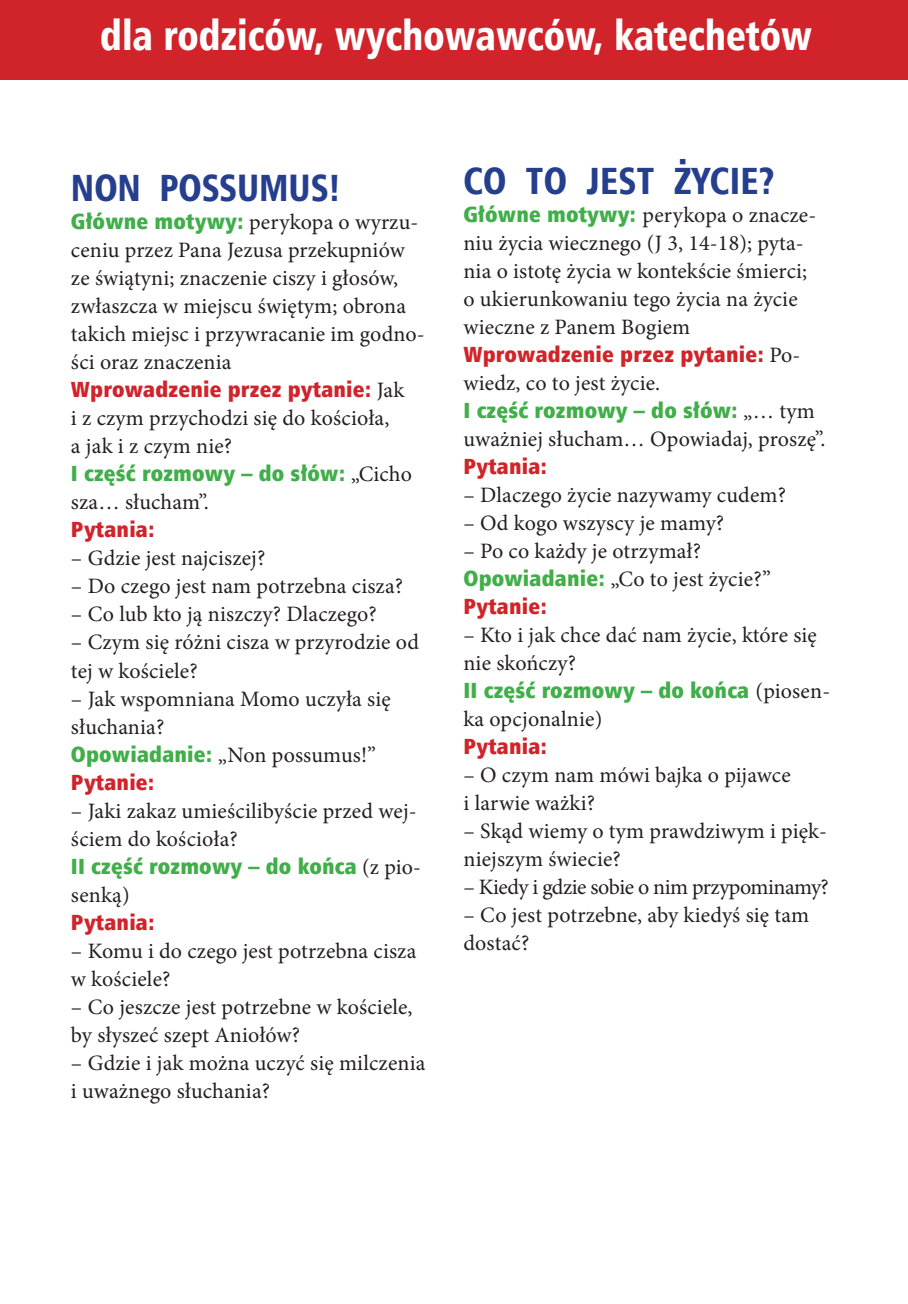
<style>
.page{position:relative;width:908px;height:1304px;background:#fff}
.page>*{position:absolute;margin:0;border:0;box-sizing:border-box;transform-origin:0 0}
.t1{font:42px "Humnst 777 Blk Cn EU";color:#fff;scale:.92 1}
.t2{font:38px "Humnst 777 Blk Cn EU";color:#253f8e;scale:.93 1}
.t3{font:22px/28px "Minion Pro";letter-spacing:.005em;color:#231f20}
.t4{font:22px "Humnst 777 X Blk Cn EU";letter-spacing:.01em;color:#40ae49}
.t5{font:22px "Humnst 777 X Blk Cn EU";letter-spacing:.01em;color:#d1232a}
.t6{font:22px "Minion Pro";letter-spacing:-.025em;color:#231f20}
.s1{font-family:"Humnst 777 X Blk Cn EU";color:#40ae49}
.s2{font-family:"Minion Pro";color:#231f20}
</style>
<div class="page">
<div style="left:0;top:0;width:907px;height:79px;background:#d1232a"></div>
<h1 class="t1" style="left:100px;top:8px;width:775px">dla rodziców, wychowawców, katechetów</h1>
<h2 class="t2" style="left:71px;top:164px;width:290px">NON POSSUMUS!</h2>
<p class="t3" style="left:71px;top:208px;width:355px"><span class="s1">Główne motywy:</span> perykopa o wyrzu&shy;ceniu przez Pana Jezusa przekupniów ze świątyni; znaczenie ciszy i głosów, zwłaszcza w miejscu świętym; obrona takich miejsc i przywracanie im godno&shy;ści oraz znaczenia</p>
<p class="t5" style="left:71px;top:376px;width:335px">Wprowadzenie przez pytanie: <span class="s2">Jak</span></p>
<p class="t3" style="left:71px;top:404px;width:320px">i z czym przychodzi się do kościoła, a jak i z czym nie?</p>
<p class="t4" style="left:71px;top:460px;width:342px">I część rozmowy – do słów: <span class="s2">„Cicho</span></p>
<p class="t3" style="left:71px;top:489px;width:139px">sza… słucham”.</p>
<p class="t5" style="left:71px;top:516px;width:85px">Pytania:</p>
<p class="t3" style="left:71px;top:545px;width:196px">– Gdzie jest najciszej?</p>
<p class="t3" style="left:71px;top:573px;width:333px">– Do czego jest nam potrzebna cisza?</p>
<p class="t3" style="left:71px;top:601px;width:307px">– Co lub kto ją niszczy? Dlaczego?</p>
<p class="t3" style="left:71px;top:629px;width:349px">– Czym się różni cisza w przyrodzie od tej w kościele?</p>
<p class="t3" style="left:71px;top:685px;width:321px">– Jak wspomniana Momo uczyła się słuchania?<br><span class="s1">Opowiadanie:</span> „Non possumus!”</p>
<p class="t5" style="left:71px;top:768px;width:85px">Pytanie:</p>
<p class="t3" style="left:71px;top:797px;width:347px">– Jaki zakaz umieścilibyście przed wej&shy;ściem do kościoła?</p>
<p class="t4" style="left:71px;top:852px;width:351px">II część rozmowy – do końca <span class="s2">(z pio-</span></p>
<p class="t3" style="left:71px;top:881px;width:60px">senką)</p>
<p class="t5" style="left:71px;top:908px;width:85px">Pytania:</p>
<p class="t3" style="left:71px;top:937px;width:347px">– Komu i do czego jest potrzebna cisza w kościele?</p>
<p class="t3" style="left:71px;top:993px;width:343px">– Co jeszcze jest potrzebne w kościele, by słyszeć szept Aniołów?</p>
<p class="t3" style="left:71px;top:1049px;width:356px">– Gdzie i jak można uczyć się milczenia i uważnego słuchania?</p>
<h2 class="t2" style="left:463px;top:156px;width:336px">CO TO JEST ŻYCIE?</h2>
<p class="t3" style="left:463px;top:201px;width:354px"><span class="s1">Główne motywy:</span> perykopa o znacze&shy;niu życia wiecznego (J 3, 14-18); pyta&shy;nia o istotę życia w kontekście śmierci; o ukierunkowaniu tego życia na życie wieczne z Panem Bogiem</p>
<p class="t5" style="left:463px;top:340px;width:338px">Wprowadzenie przez pytanie: <span class="s2">Po-</span></p>
<p class="t3" style="left:463px;top:369px;width:198px">wiedz, co to jest życie.</p>
<p class="t4" style="left:463px;top:396px;width:353px">I część rozmowy – do słów: <span class="s2">„… tym</span></p>
<p class="t3" style="left:463px;top:425px;width:363px">uważniej słucham… Opowiadaj, proszę”.</p>
<p class="t5" style="left:463px;top:452px;width:85px">Pytania:</p>
<p class="t3" style="left:463px;top:481px;width:324px">– Dlaczego życie nazywamy cudem?</p>
<p class="t3" style="left:463px;top:509px;width:262px">– Od kogo wszyscy je mamy?</p>
<p class="t3" style="left:463px;top:537px;width:309px">– Po co każdy je otrzymał?<br><span class="s1">Opowiadanie:</span> „Co to jest życie?”</p>
<p class="t5" style="left:463px;top:592px;width:85px">Pytanie:</p>
<p class="t3" style="left:463px;top:621px;width:355px">– Kto i jak chce dać nam życie, które się nie skończy?</p>
<p class="t4" style="left:463px;top:676px;width:368px">II część rozmowy – do końca <span class="s2">(piosen-</span></p>
<p class="t3" style="left:463px;top:705px;width:140px">ka opcjonalnie)</p>
<p class="t5" style="left:463px;top:732px;width:85px">Pytania:</p>
<p class="t3" style="left:463px;top:761px;width:329px">– O czym nam mówi bajka o pijawce i larwie ważki?</p>
<p class="t3" style="left:463px;top:817px;width:365px">– Skąd wiemy o tym prawdziwym i pięk&shy;niejszym świecie?</p>
<p class="t6" style="left:463px;top:872px;width:367px">– Kiedy i gdzie sobie o nim przypominamy?</p>
<p class="t3" style="left:463px;top:901px;width:347px">– Co jest potrzebne, aby kiedyś się tam dostać?</p>
</div>
